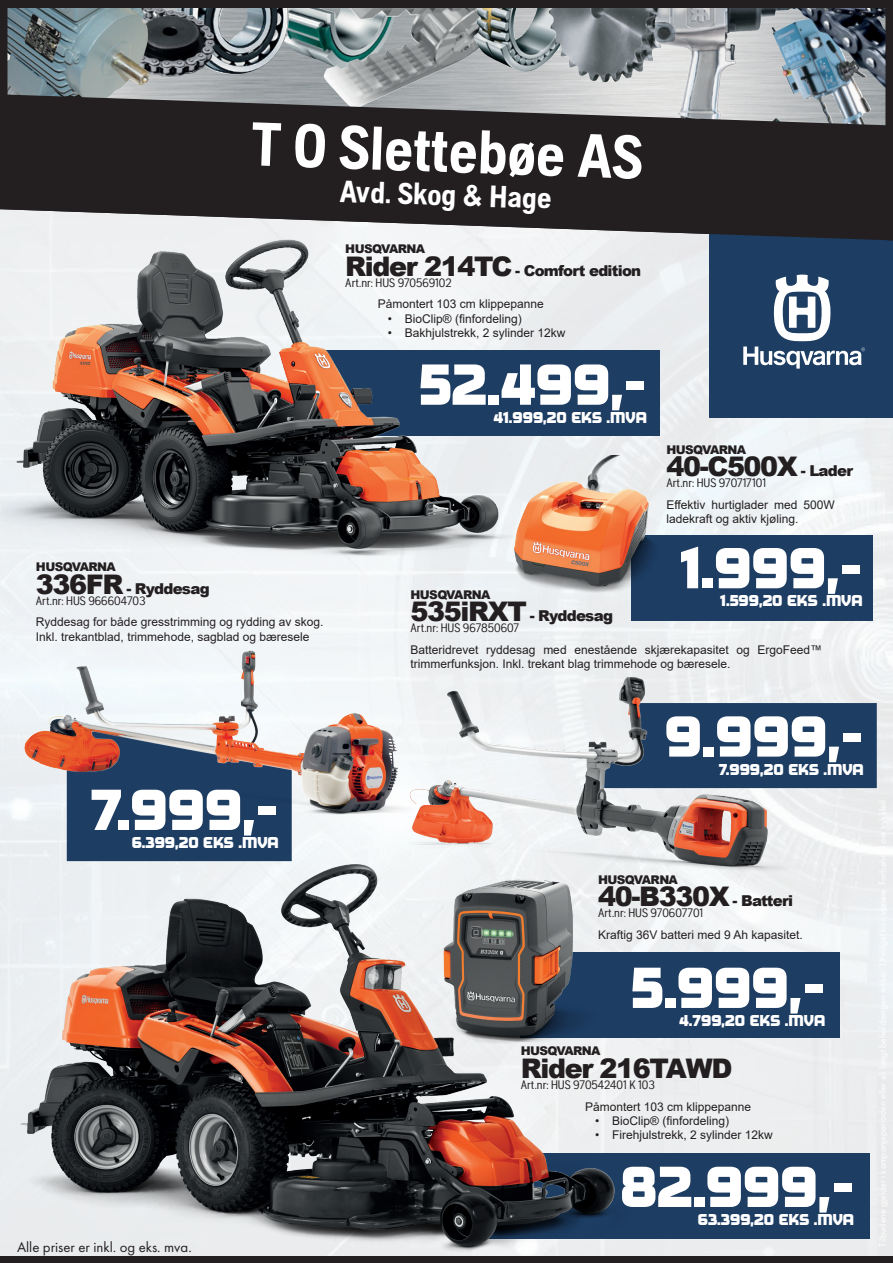
<style>
.page{position:relative;width:893px;height:1263px;background:#fff}
.page>*{position:absolute;margin:0;border:0;box-sizing:border-box;transform-origin:0 0}
.t1{font:700 61.35px "Husqvarna Gothic";color:#fff}
.t2{font:900 55.5px "Hotel";color:#fff}
.t3{font:900 51px "Arial";letter-spacing:-.05em;color:#fff}
.t4{font:700 30.75px "Husqvarna Gothic";color:#fff}
.t5{font:900 27px "Arial";letter-spacing:-.05em;color:#231f20}
.t6{font:900 15.15px "Hotel";color:#fff}
.t7{font:900 15px "Arial";letter-spacing:-.05em;color:#231f20}
.t8{font:14.85px "Futura PT";color:#231f20}
.t9{font:12.3px "Husqvarna Gothic";color:#231f20}
.t10{font:12px/14.4px "Arial";color:#231f20}
.t11{font:900 12px "Arial";letter-spacing:-.05em;color:#231f20}
.s1{font-size:27px}
.s2{font-size:15px}
</style>
<div class="page">
<div style="left:0;top:54px;width:893px;height:1209px;background:#eceff0"></div>
<div style="left:471px;top:1154px;width:399px;height:85px;background:#1d3d63"></div>
<div style="left:521px;top:952px;width:318px;height:85px;background:#1d3d63"></div>
<div style="left:631px;top:535px;width:241px;height:85px;background:#1d3d63"></div>
<div style="left:598px;top:703px;width:279px;height:85px;background:#1d3d63"></div>
<div style="left:67px;top:731px;width:225px;height:130px;background:#1d3d63"></div>
<div style="left:296px;top:351px;width:363px;height:85px;background:#1d3d63"></div>
<img style="left:297px;top:9px;width:13px;height:64px">
<img style="left:168px;top:9px;width:129px;height:71px">
<img style="left:310px;top:9px;width:200px;height:84px">
<img style="left:149px;top:9px;width:67px;height:68px">
<img style="left:9px;top:9px;width:140px;height:84px">
<img style="left:472px;top:9px;width:77px;height:64px">
<img style="left:549px;top:9px;width:96px;height:74px">
<img style="left:645px;top:9px;width:99px;height:84px">
<img style="left:744px;top:9px;width:140px;height:84px">
<div style="left:0;top:1256px;width:893px;height:7px;background:#231f20"></div>
<img style="left:0;top:240px;width:546px;height:341px">
<img style="left:20px;top:848px;width:618px;height:407px">
<img style="left:13px;top:636px;width:368px;height:191px">
<img style="left:381px;top:637px;width:415px;height:277px">
<img style="left:383px;top:871px;width:270px;height:180px">
<img style="left:495px;top:456px;width:245px;height:137px">
<div style="left:0;top:0;width:893px;height:183px;border:8px solid #231f20"></div>
<div style="left:710px;top:232px;width:183px;height:185px;background:#1d3d63"></div>
<svg style="left:743px;top:275px;width:122px;height:94px"></svg>
<svg style="left:0;top:93px;width:893px;height:147px;background:#484547"></svg>
<svg style="left:887px;top:125px;width:6px;height:116px"></svg>
<h3 class="t3" style="left:87px;top:87px;width:576px">Vi har alt du trenger til</h3>
<h1 class="t1" style="left:253px;top:108px;width:393px;rotate:2deg">T O Slettebøe AS</h1>
<h3 class="t4" style="left:340px;top:173px;width:213px;rotate:2deg">Avd. Skog &amp; Hage</h3>
<p class="t11" style="left:345px;top:240px;width:81px">HUSQVARNA</p>
<p class="t7" style="left:345px;top:259px;width:297px"><span class="s1">Rider 214TC</span> - Comfort edition</p>
<p class="t9" style="left:345px;top:275px;width:108px">Art.nr: HUS 970569102</p>
<p class="t10" style="left:378px;top:297px;width:168px">Påmontert 103 cm klippepanne</p>
<p class="t10" style="left:388px;top:311px;width:135px">• BioClip® (finfordeling)</p>
<p class="t10" style="left:388px;top:326px;width:179px">• Bakhjulstrekk, 2 sylinder 12kw</p>
<p class="t11" style="left:36px;top:558px;width:81px">HUSQVARNA</p>
<p class="t7" style="left:36px;top:577px;width:175px"><span class="s1">336FR</span> - Ryddesag</p>
<p class="t9" style="left:36px;top:593px;width:111px">Art.nr: HUS 966604703</p>
<p class="t10" style="left:36px;top:615px;width:289px">Ryddesag for både gresstrimming og rydding av skog.<br>Inkl. trekantblad, trimmehode, sagblad og bæresele</p>
<h2 class="t2" style="left:90px;top:780px;width:190px">7.999,-</h2>
<p class="t6" style="left:132px;top:834px;width:149px">6.399,20 EKS .MVA</p>
<p class="t8" style="left:17px;top:1238px;width:176px">Alle priser er inkl. og eks. mva.</p>
<h2 class="t2" style="left:419px;top:354px;width:230px">52.499,-</h2>
<p class="t6" style="left:493px;top:409px;width:155px">41.999,20 EKS .MVA</p>
<p class="t11" style="left:410px;top:586px;width:81px">HUSQVARNA</p>
<p class="t7" style="left:410px;top:605px;width:204px"><span class="s1">535iRXT</span> - Ryddesag</p>
<p class="t9" style="left:410px;top:621px;width:110px">Art.nr: HUS 967850607</p>
<p class="t11" style="left:666px;top:440px;width:81px">HUSQVARNA</p>
<h3 class="t5" style="left:666px;top:447px;width:188px">40-C500X <span class="s2">- Lader</span></h3>
<p class="t9" style="left:666px;top:476px;width:101px">Art.nr: HUS 970717101</p>
<p class="t10" style="left:666px;top:497px;width:170px">Effektiv hurtiglader med 500W ladekraft og aktiv kjøling.</p>
<h2 class="t2" style="left:680px;top:538px;width:184px">1.999,-</h2>
<p class="t6" style="left:720px;top:593px;width:144px">1.599,20 EKS .MVA</p>
<p class="t10" style="left:410px;top:642px;width:413px">Batteridrevet ryddesag med enestående skjærekapasitet og ErgoFeed™ trimmerfunksjon. Inkl. trekant blag trimmehode og bæresele.</p>
<h2 class="t2" style="left:665px;top:706px;width:201px">9.999,-</h2>
<p class="t6" style="left:719px;top:761px;width:147px">7.999,20 EKS .MVA</p>
<p class="t11" style="left:598px;top:871px;width:81px">HUSQVARNA</p>
<h3 class="t5" style="left:598px;top:877px;width:196px">40-B330X <span class="s2">- Batteri</span></h3>
<p class="t9" style="left:598px;top:906px;width:107px">Art.nr: HUS 970607701</p>
<p class="t10" style="left:598px;top:928px;width:206px">Kraftig 36V batteri med 9 Ah kapasitet.</p>
<h2 class="t2" style="left:631px;top:958px;width:196px">5.999,-</h2>
<p class="t6" style="left:679px;top:1012px;width:148px">4.799,20 EKS .MVA</p>
<p class="t11" style="left:521px;top:1042px;width:81px">HUSQVARNA</p>
<h3 class="t5" style="left:521px;top:1048px;width:213px">Rider 216TAWD</h3>
<p class="t9" style="left:521px;top:1077px;width:136px">Art.nr: HUS 970542401 K 103</p>
<p class="t10" style="left:585px;top:1099px;width:168px">Påmontert 103 cm klippepanne</p>
<p class="t10" style="left:595px;top:1113px;width:135px">• BioClip® (finfordeling)</p>
<p class="t10" style="left:595px;top:1128px;width:179px">• Firehjulstrekk, 2 sylinder 12kw</p>
<h2 class="t2" style="left:620px;top:1157px;width:235px">82.999,-</h2>
<p class="t6" style="left:698px;top:1211px;width:158px">63.399,20 EKS .MVA</p>
</div>
